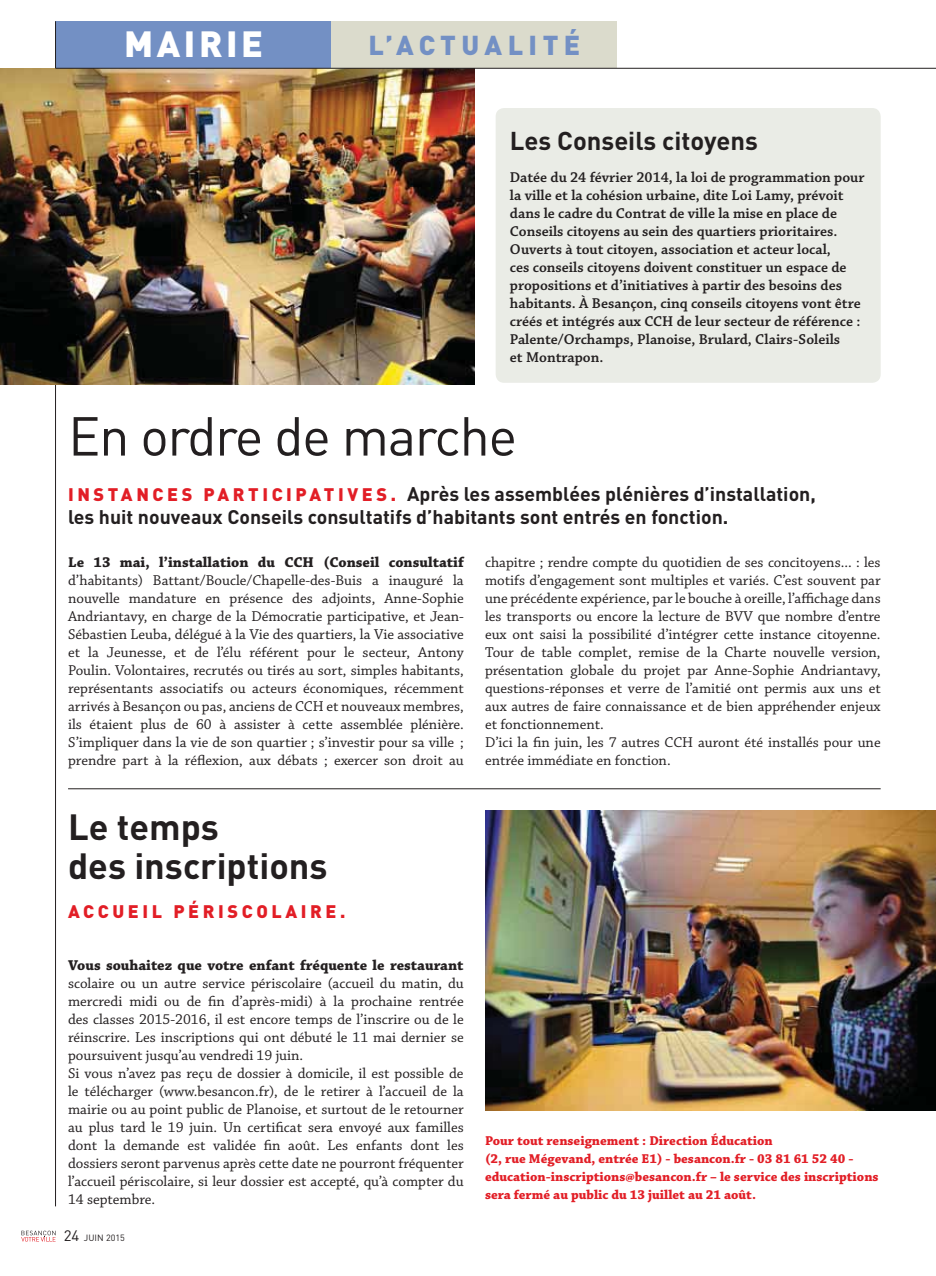
<style>
.page{position:relative;width:936px;height:1276px;background:#fff}
.page>*{position:absolute;margin:0;border:0;box-sizing:border-box;transform-origin:0 0}
.t1{font:54px "DIN";letter-spacing:-.025em;color:#231f20}
.t2{font:700 36px/39px "DIN";color:#231f20}
.t3{font:900 36px "DIN";letter-spacing:.1em;color:#fff}
.t4{font:900 27px "DIN";letter-spacing:.2em;color:#7390c4}
.t5{font:700 25.5px "DIN";color:#231f20}
.t6{font:700 19.5px/22.5px "DIN";color:#231f20}
.t7{font:900 18px "DIN";letter-spacing:.2em;color:#e21e26}
.t8{font:15px/18px "Chaparral Pro";color:#231f20}
.t9{font:600 15px/18px "Chaparral Pro";color:#231f20}
.t10{font:700 15px "Chaparral Pro";color:#231f20}
.t11{font:700 13.5px/18px "Chaparral Pro";color:#e21e26}
.t12{font:9px "DIN";color:#231f20}
.s1{font-weight:900;font-size:18px;color:#e21e26}
.s2{font-size:15px}
</style>
<div class="page">
<svg style="left:21px;top:1230px;width:35px;height:11px"></svg>
<div style="left:55px;top:21px;width:277px;height:47px;background:#7390c4"></div>
<div style="left:332px;top:21px;width:285px;height:47px;background:#dbdbcc"></div>
<hr style="left:55px;top:21px;width:1px;height:1185px;background:#231f20">
<img style="left:0;top:68px;width:474px;height:317px">
<hr style="left:55px;top:68px;width:880px;height:1px;background:#231f20">
<hr style="left:68px;top:788px;width:812px;height:1px;background:#231f20">
<div style="left:495px;top:108px;width:385px;height:275px;background:#eaece6;border-radius:9px"></div>
<img style="left:485px;top:810px;width:450px;height:300px">
<h2 class="t3" style="left:124px;top:32px;width:140px">MAIRIE</h2>
<h3 class="t4" style="left:368px;top:35px;width:213px">L’ACTUALITÉ</h3>
<h3 class="t5" style="left:510px;top:132px;width:249px">Les Conseils citoyens</h3>
<p class="t9" style="left:510px;top:169px;width:356px">Datée du 24 février 2014, la loi de programmation pour la ville et la cohésion urbaine, dite Loi Lamy, prévoit dans le cadre du Contrat de ville la mise en place de Conseils citoyens au sein des quartiers prioritaires.<br>Ouverts à tout citoyen, association et acteur local,<br>ces conseils citoyens doivent constituer un espace de propositions et d’initiatives à partir des besoins des habitants. À Besançon, cinq conseils citoyens vont être créés et intégrés aux CCH de leur secteur de référence :<br>Palente/Orchamps, Planoise, Brulard, Clairs-Soleils<br>et Montrapon.</p>
<h1 class="t1" style="left:68px;top:417px;width:450px">En ordre de marche</h1>
<h3 class="t6" style="left:68px;top:485px;width:749px"><span class="s1">I N S TA N C E S PA R T I C I PAT I V E S .</span> Après les assemblées plénières d’installation, les huit nouveaux Conseils consultatifs d’habitants sont entrés en fonction.</h3>
<p class="t10" style="left:68px;top:556px;width:397px">Le 13 mai, l’installation du CCH (Conseil consultatif</p>
<p class="t8" style="left:68px;top:573px;width:397px;text-align:justify">d’habitants) Battant/Boucle/Chapelle-des-Buis a inauguré la nouvelle mandature en présence des adjoints, Anne-Sophie Andriantavy, en charge de la Démocratie participative, et Jean-Sébastien Leuba, délégué à la Vie des quartiers, la Vie associative et la Jeunesse, et de l’élu référent pour le secteur, Antony Poulin. Volontaires, recrutés ou tirés au sort, simples habitants, représentants associatifs ou acteurs économiques, récemment arrivés à Besançon ou pas, anciens de CCH et nouveaux membres, ils étaient plus de 60 à assister à cette assemblée plénière.<br>S’impliquer dans la vie de son quartier ; s’investir pour sa ville ; prendre part à la réflexion, aux débats ; exercer son droit au</p>
<h2 class="t2" style="left:68px;top:812px;width:261px">Le temps<br>des inscriptions</h2>
<p class="t7" style="left:68px;top:905px;width:279px">ACCUEIL PÉRISCOLAIRE.</p>
<p class="t10" style="left:68px;top:959px;width:397px">Vous souhaitez que votre enfant fréquente le restaurant</p>
<p class="t8" style="left:68px;top:975px;width:397px">scolaire ou un autre service périscolaire (accueil du matin, du mercredi midi ou de fin d’après-midi) à la prochaine rentrée des classes 2015-2016, il est encore temps de l’inscrire ou de le réinscrire. Les inscriptions qui ont débuté le 11 mai dernier se poursuivent jusqu’au vendredi 19 juin.<br>Si vous n’avez pas reçu de dossier à domicile, il est possible de le télécharger (www.besancon.fr), de le retirer à l’accueil de la mairie ou au point public de Planoise, et surtout de le retourner au plus tard le 19 juin. Un certificat sera envoyé aux familles dont la demande est validée fin août. Les enfants dont les dossiers seront parvenus après cette date ne pourront fréquenter l’accueil périscolaire, si leur dossier est accepté, qu’à compter du 14 septembre.</p>
<p class="t12" style="left:64px;top:1235px;width:62px"><span class="s2">24</span> JUIN 2015</p>
<p class="t8" style="left:485px;top:555px;width:397px">chapitre ; rendre compte du quotidien de ses concitoyens... : les motifs d’engagement sont multiples et variés. C’est souvent par une précédente expérience, par le bouche à oreille, l’affichage dans les transports ou encore la lecture de BVV que nombre d’entre eux ont saisi la possibilité d’intégrer cette instance citoyenne.<br>Tour de table complet, remise de la Charte nouvelle version, présentation globale du projet par Anne-Sophie Andriantavy, questions-réponses et verre de l’amitié ont permis aux uns et aux autres de faire connaissance et de bien appréhender enjeux et fonctionnement.<br>D’ici la fin juin, les 7 autres CCH auront été installés pour une entrée immédiate en fonction.</p>
<p class="t11" style="left:485px;top:1133px;width:395px">Pour tout renseignement : Direction Éducation<br>(2, rue Mégevand, entrée E1) - besancon.fr - 03 81 61 52 40 - education-inscriptions@besancon.fr – le service des inscriptions sera fermé au public du 13 juillet au 21 août.</p>
</div>
